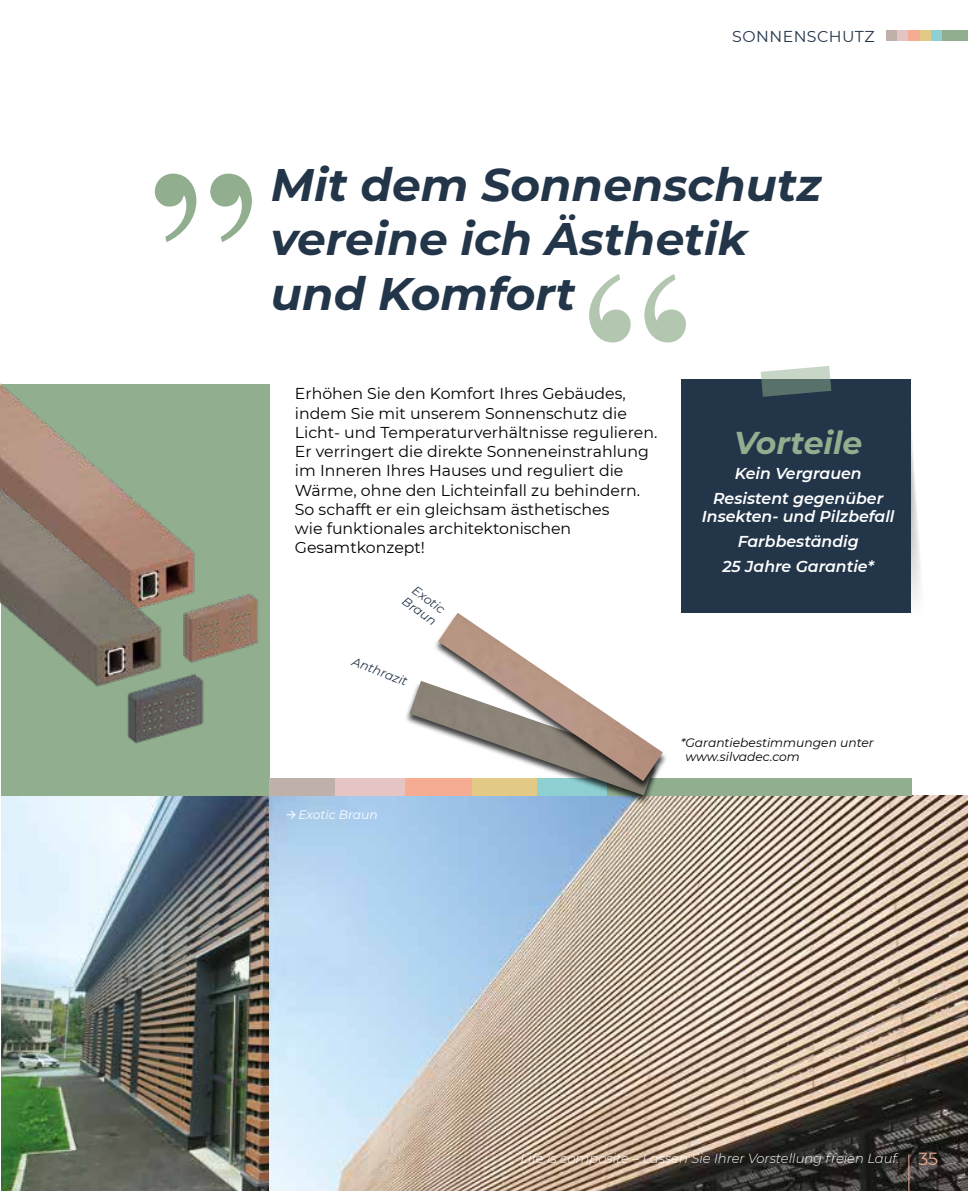
<style>
.page{position:relative;width:968px;height:1191px;background:#fff}
.page>*{position:absolute;margin:0;border:0;box-sizing:border-box;transform-origin:0 0}
.t1{font:700 210px "Bodoni";color:#91ae8f}
.t2{font:italic 700 45.5px/54.6px "Montserrat";color:#233549}
.t3{font:italic 700 31.5px "Montserrat";color:#91ae8f}
.t4{font:15.75px/19.2px "Montserrat";color:#000}
.t5{font:italic 600 15.75px/25px "Montserrat";color:#fff;text-align:center}
.t6{font:15.75px "Montserrat";letter-spacing:.03em;color:#233549}
.t7{font:italic 300 13.12px "Montserrat";color:#fff}
.t8{font:italic 12.25px/14.7px "Montserrat";color:#000}
.t9{font:italic 12.25px/14.7px "Montserrat";color:#233549}
.t10{font:italic 12.25px "Montserrat";color:#fff}
.s1{font-weight:400;font-style:normal;font-size:17.5px;color:#f6ab93}
</style>
<div class="page">
<img style="left:1px;top:795px;width:268px;height:396px">
<div style="left:1px;top:384px;width:269px;height:411px;background:#91ae8f"></div>
<img style="left:269px;top:795px;width:698px;height:396px">
<hr style="left:908px;top:1154px;width:1px;height:37px;background:#f6ab93">
<img style="left:0;top:383px;width:259px;height:252px">
<img style="left:0;top:453px;width:180px;height:233px">
<img style="left:96px;top:635px;width:162px;height:109px">
<svg style="left:910px;top:382px;width:11px;height:231px"></svg>
<div style="left:680px;top:379px;width:230px;height:234px;background:#233549"></div>
<svg style="left:760px;top:366px;width:71px;height:31px"></svg>
<div style="left:269px;top:777px;width:66px;height:18px;background:#bfb1a9"></div>
<div style="left:335px;top:777px;width:70px;height:18px;background:#e4c5c4"></div>
<div style="left:607px;top:777px;width:303px;height:18px;background:#91ae8f"></div>
<div style="left:404px;top:681px;width:256px;height:124px;background:#000;opacity:.75"></div>
<img style="left:409px;top:681px;width:246px;height:114px">
<div style="left:433px;top:613px;width:234px;height:177px;background:#000;opacity:.75"></div>
<img style="left:438px;top:613px;width:224px;height:168px">
<svg style="left:287px;top:810px;width:9px;height:9px"></svg>
<div style="left:885px;top:30px;width:12px;height:11px;background:#bfb1a9"></div>
<div style="left:897px;top:30px;width:11px;height:11px;background:#e4c5c4"></div>
<div style="left:908px;top:30px;width:11px;height:11px;background:#f6ab93"></div>
<div style="left:919px;top:30px;width:12px;height:11px;background:#e3c986"></div>
<div style="left:931px;top:30px;width:11px;height:11px;background:#8ecfd2"></div>
<div style="left:942px;top:30px;width:25px;height:11px;background:#91ae8f"></div>
<p class="t6" style="left:732px;top:25px;width:144px">SONNENSCHUTZ</p>
<h1 class="t1" style="left:256px;top:299px;width:106px;rotate:-180deg">“</h1>
<h2 class="t2" style="left:271px;top:155px;width:552px">Mit dem Sonnenschutz vereine ich Ästhetik und Komfort</h2>
<h1 class="t1" style="left:690px;top:513px;width:106px;rotate:-180deg">„</h1>
<p class="t4" style="left:295px;top:383px;width:362px">Erhöhen Sie den Komfort Ihres Gebäudes, indem Sie mit unserem Sonnenschutz die Licht- und Temperaturverhältnisse regulieren.<br>Er verringert die direkte Sonneneinstrahlung im Inneren Ihres Hauses und reguliert die Wärme, ohne den Lichteinfall zu behindern.<br>So schafft er ein gleichsam ästhetisches<br>wie funktionales architektonischen Gesamtkonzept!</p>
<p class="t9" style="left:417px;top:581px;width:40px;rotate:36deg">Exotic<br>Braun</p>
<p class="t9" style="left:355px;top:654px;width:59px;rotate:21deg">Anthrazit</p>
<h3 class="t3" style="left:734px;top:420px;width:130px">Vorteile</h3>
<p class="t5" style="left:713px;top:460px;width:172px">Kein Vergrauen<br>Resistent gegenüber</p>
<p class="t5" style="left:701px;top:503px;width:194px">Insekten- und Pilzbefall<br>Farbbeständig<br>25 Jahre Garantie*</p>
<p class="t10" style="left:298px;top:806px;width:81px">Exotic Braun</p>
<p class="t8" style="left:685px;top:734px;width:190px;text-indent:-5px">*Garantiebestimmungen unter www.silvadec.com</p>
<p class="t7" style="left:520px;top:1149px;width:419px">Life is composite – Lassen Sie Ihrer Vorstellung freien Lauf. <span class="s1">35</span></p>
</div>
